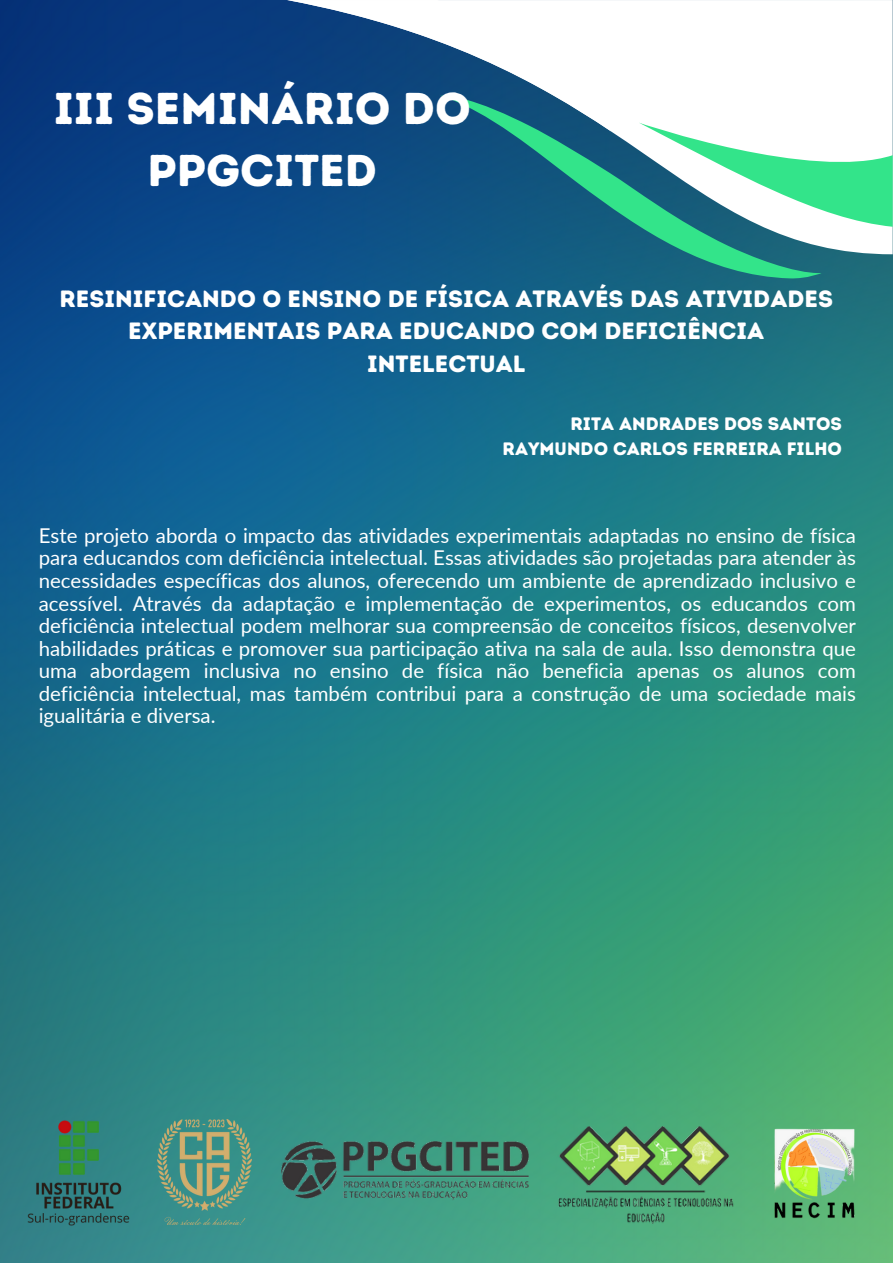
<style>
.page{position:relative;width:893px;height:1264px;background:#fff}
.page>*{position:absolute;margin:0;border:0;box-sizing:border-box;transform-origin:0 0}
.t1{font:44.55px/61.8px "Intro Rust Base";color:#fff;text-align:center}
.t2{font:23.55px/32.5px "Intro Rust Base";color:#fff;text-align:center}
.t3{font:20.4px/22.5px "Lato";color:#fff;text-align:justify}
.t4{font:18px "Intro Rust Base";color:#fff}
</style>
<div class="page">
<img style="left:0;top:0;width:892px;height:1262px">
<svg style="left:287px;top:0;width:605px;height:254px"></svg>
<svg style="left:439px;top:95px;width:382px;height:184px;fill:#135d81"></svg>
<svg style="left:638px;top:123px;width:254px;height:104px"></svg>
<svg style="left:287px;top:0;width:324px;height:131px"></svg>
<img style="left:21px;top:1115px;width:115px;height:115px">
<img style="left:157px;top:1119px;width:94px;height:105px">
<img style="left:281px;top:1141px;width:248px;height:61px">
<img style="left:552px;top:1126px;width:190px;height:99px">
<img style="left:762px;top:1118px;width:109px;height:110px">
<p class="t1" style="left:54px;top:77px;width:418px">III SEMINÁRIO DO<br>PPGCITED</p>
<p class="t2" style="left:59px;top:282px;width:775px">RESINIFICANDO O ENSINO DE FÍSICA ATRAVÉS DAS ATIVIDADES<br>EXPERIMENTAIS PARA EDUCANDO COM DEFICIÊNCIA<br>INTELECTUAL</p>
<p class="t4" style="left:570px;top:413px;width:273px">RITA ANDRADES DOS SANTOS</p>
<p class="t4" style="left:502px;top:437px;width:341px">RAYMUNDO CARLOS FERREIRA FILHO</p>
<p class="t3" style="left:39px;top:523px;width:818px">Este projeto aborda o impacto das atividades experimentais adaptadas no ensino de física para educandos com deficiência intelectual. Essas atividades são projetadas para atender às necessidades específicas dos alunos, oferecendo um ambiente de aprendizado inclusivo e acessível. Através da adaptação e implementação de experimentos, os educandos com deficiência intelectual podem melhorar sua compreensão de conceitos físicos, desenvolver habilidades práticas e promover sua participação ativa na sala de aula. Isso demonstra que uma abordagem inclusiva no ensino de física não beneficia apenas os alunos com deficiência intelectual, mas também contribui para a construção de uma sociedade mais igualitária e diversa.</p>
</div>
